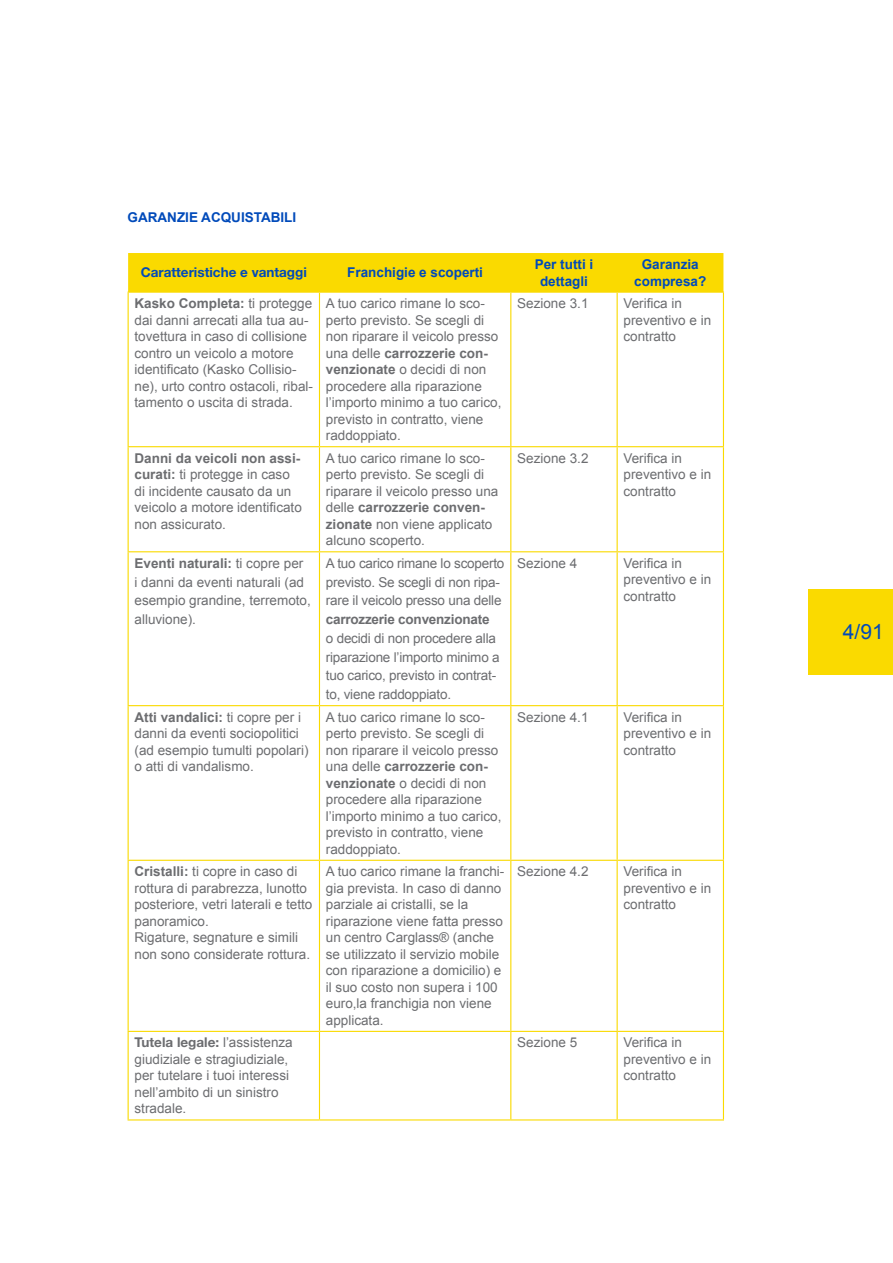
<style>
.page{position:relative;width:893px;height:1263px;background:#fff}
.page>*{position:absolute;margin:0;border:0;box-sizing:border-box;transform-origin:0 0}
.t1{font:21px "Arial";color:#004aba}
.t2{font:13.5px/16.5px "Arial";color:#6c6d70}
.t3{font:700 13.5px/16.5px "Arial";color:#004aba;text-align:center}
.t4{font:700 13.5px "Helvetica Neue LT Std";color:#6c6d70}
.t5{font:700 13.5px "Helvetica Neue LT Std";color:#004aba}
.t6{font:700 13.5px "Arial";letter-spacing:-.015em;color:#6c6d70}
.s1{font-weight:700}
.s2{font-family:"Arial";font-weight:400}
</style>
<div class="page">
<div style="left:808px;top:589px;width:85px;height:85px;background:#fada00"></div>
<div style="left:128px;top:253px;width:595px;height:39px;background:#fada00"></div>
<hr style="left:319px;top:254px;width:1px;height:38px;background:#fada00">
<hr style="left:510px;top:254px;width:1px;height:38px;background:#fada00">
<hr style="left:617px;top:254px;width:1px;height:38px;background:#fada00">
<hr style="left:128px;top:292px;width:191px;height:1px;background:#fada00">
<hr style="left:128px;top:293px;width:1px;height:153px;background:#fada00">
<hr style="left:319px;top:292px;width:192px;height:1px;background:#fada00">
<hr style="left:319px;top:293px;width:1px;height:153px;background:#fada00">
<hr style="left:511px;top:292px;width:106px;height:1px;background:#fada00">
<hr style="left:510px;top:293px;width:1px;height:153px;background:#fada00">
<hr style="left:617px;top:292px;width:107px;height:1px;background:#fada00">
<hr style="left:617px;top:293px;width:1px;height:153px;background:#fada00">
<hr style="left:723px;top:293px;width:1px;height:153px;background:#fada00">
<hr style="left:128px;top:446px;width:191px;height:1px;background:#fada00">
<hr style="left:128px;top:447px;width:1px;height:104px;background:#fada00">
<hr style="left:319px;top:446px;width:192px;height:1px;background:#fada00">
<hr style="left:319px;top:447px;width:1px;height:104px;background:#fada00">
<hr style="left:511px;top:446px;width:106px;height:1px;background:#fada00">
<hr style="left:510px;top:447px;width:1px;height:104px;background:#fada00">
<hr style="left:617px;top:446px;width:107px;height:1px;background:#fada00">
<hr style="left:617px;top:447px;width:1px;height:104px;background:#fada00">
<hr style="left:723px;top:447px;width:1px;height:104px;background:#fada00">
<hr style="left:128px;top:551px;width:191px;height:1px;background:#fada00">
<hr style="left:128px;top:552px;width:1px;height:153px;background:#fada00">
<hr style="left:319px;top:551px;width:192px;height:1px;background:#fada00">
<hr style="left:319px;top:552px;width:1px;height:153px;background:#fada00">
<hr style="left:511px;top:551px;width:106px;height:1px;background:#fada00">
<hr style="left:510px;top:552px;width:1px;height:153px;background:#fada00">
<hr style="left:617px;top:551px;width:107px;height:1px;background:#fada00">
<hr style="left:617px;top:552px;width:1px;height:153px;background:#fada00">
<hr style="left:723px;top:552px;width:1px;height:153px;background:#fada00">
<hr style="left:128px;top:705px;width:191px;height:1px;background:#fada00">
<hr style="left:128px;top:706px;width:1px;height:154px;background:#fada00">
<hr style="left:319px;top:705px;width:192px;height:1px;background:#fada00">
<hr style="left:319px;top:706px;width:1px;height:154px;background:#fada00">
<hr style="left:511px;top:705px;width:106px;height:1px;background:#fada00">
<hr style="left:510px;top:706px;width:1px;height:154px;background:#fada00">
<hr style="left:617px;top:705px;width:107px;height:1px;background:#fada00">
<hr style="left:617px;top:706px;width:1px;height:154px;background:#fada00">
<hr style="left:723px;top:706px;width:1px;height:154px;background:#fada00">
<hr style="left:128px;top:860px;width:191px;height:1px;background:#fada00">
<hr style="left:128px;top:861px;width:1px;height:170px;background:#fada00">
<hr style="left:319px;top:860px;width:192px;height:1px;background:#fada00">
<hr style="left:319px;top:861px;width:1px;height:170px;background:#fada00">
<hr style="left:511px;top:860px;width:106px;height:1px;background:#fada00">
<hr style="left:510px;top:861px;width:1px;height:170px;background:#fada00">
<hr style="left:617px;top:860px;width:107px;height:1px;background:#fada00">
<hr style="left:617px;top:861px;width:1px;height:170px;background:#fada00">
<hr style="left:723px;top:861px;width:1px;height:170px;background:#fada00">
<hr style="left:128px;top:1031px;width:191px;height:1px;background:#fada00">
<hr style="left:128px;top:1032px;width:1px;height:87px;background:#fada00">
<hr style="left:319px;top:1031px;width:192px;height:1px;background:#fada00">
<hr style="left:319px;top:1032px;width:1px;height:87px;background:#fada00">
<hr style="left:511px;top:1031px;width:106px;height:1px;background:#fada00">
<hr style="left:510px;top:1032px;width:1px;height:87px;background:#fada00">
<hr style="left:617px;top:1031px;width:107px;height:1px;background:#fada00">
<hr style="left:617px;top:1032px;width:1px;height:87px;background:#fada00">
<hr style="left:723px;top:1032px;width:1px;height:87px;background:#fada00">
<hr style="left:128px;top:1119px;width:191px;height:1px;background:#fada00">
<hr style="left:319px;top:1119px;width:192px;height:1px;background:#fada00">
<hr style="left:511px;top:1119px;width:106px;height:1px;background:#fada00">
<hr style="left:617px;top:1119px;width:107px;height:1px;background:#fada00">
<p class="t3" style="left:128px;top:210px;width:170px">GARANZIE ACQUISTABILI</p>
<p class="t5" style="left:141px;top:264px;width:168px">Caratteristiche e vantaggi</p>
<p class="t3" style="left:347px;top:265px;width:137px">Franchigie e scoperti</p>
<p class="t3" style="left:535px;top:257px;width:60px">Per tutti i dettagli</p>
<p class="t3" style="left:634px;top:257px;width:74px">Garanzia compresa?</p>
<p class="t2" style="left:135px;top:295px;width:180px"><span class="s1">Kasko Completa:</span> ti protegge dai danni arrecati alla tua au&shy;tovettura in caso di collisione contro un veicolo a motore identificato (Kasko Collisio&shy;ne), urto contro ostacoli, ribal&shy;tamento o uscita di strada.</p>
<p class="t2" style="left:326px;top:295px;width:177px">A tuo carico rimane lo sco&shy;perto previsto. Se scegli di non riparare il veicolo presso una delle <span class="s1">carrozzerie con&shy;venzionate</span> o decidi di non procedere alla riparazione l’importo minimo a tuo carico, previsto in contratto, viene raddoppiato.</p>
<p class="t2" style="left:517px;top:295px;width:73px">Sezione 3.1</p>
<p class="t2" style="left:623px;top:295px;width:89px">Verifica in preventivo e in contratto</p>
<p class="t2" style="left:135px;top:450px;width:169px"><span class="s1">Danni da veicoli non assi&shy;curati:</span> ti protegge in caso di incidente causato da un veicolo a motore identificato non assicurato.</p>
<p class="t2" style="left:326px;top:450px;width:174px">A tuo carico rimane lo sco&shy;perto previsto. Se scegli di riparare il veicolo presso una delle <span class="s1">carrozzerie conven&shy;zionate</span> non viene applicato alcuno scoperto.</p>
<p class="t2" style="left:517px;top:450px;width:73px">Sezione 3.2</p>
<p class="t2" style="left:623px;top:450px;width:89px">Verifica in preventivo e in contratto</p>
<p class="t2" style="left:135px;top:554px;width:178px;line-height:18.8px"><span class="s1">Eventi naturali:</span> ti copre per<br>i danni da eventi naturali (ad esempio grandine, terremoto, alluvione).</p>
<p class="t2" style="left:326px;top:554px;width:180px;line-height:18.8px">A tuo carico rimane lo scoperto previsto. Se scegli di non ripa&shy;rare il veicolo presso una delle</p>
<p class="t2" style="left:517px;top:555px;width:62px">Sezione 4</p>
<p class="t2" style="left:623px;top:555px;width:89px">Verifica in preventivo e in contratto</p>
<p class="t6" style="left:326px;top:610px;width:165px">carrozzerie convenzionate</p>
<p class="t2" style="left:326px;top:629px;width:175px;line-height:18.8px">o decidi di non procedere alla riparazione l’importo minimo a tuo carico, previsto in contrat&shy;to, viene raddoppiato.</p>
<p class="t2" style="left:135px;top:709px;width:176px"><span class="s1">Atti vandalici:</span> ti copre per i danni da eventi sociopolitici (ad esempio tumulti popolari) o atti di vandalismo.</p>
<p class="t2" style="left:326px;top:709px;width:177px">A tuo carico rimane lo sco&shy;perto previsto. Se scegli di non riparare il veicolo presso una delle <span class="s1">carrozzerie con&shy;venzionate</span> o decidi di non procedere alla riparazione l’importo minimo a tuo carico, previsto in contratto, viene raddoppiato.</p>
<p class="t2" style="left:517px;top:709px;width:73px">Sezione 4.1</p>
<p class="t2" style="left:623px;top:709px;width:89px">Verifica in preventivo e in contratto</p>
<p class="t2" style="left:135px;top:863px;width:179px"><span class="s1">Cristalli:</span> ti copre in caso di rottura di parabrezza, lunotto posteriore, vetri laterali e tetto panoramico.<br>Rigature, segnature e simili non sono considerate rottura.</p>
<p class="t2" style="left:326px;top:863px;width:180px">A tuo carico rimane la franchi&shy;gia prevista. In caso di danno parziale ai cristalli, se la riparazione viene fatta presso un centro Carglass® (anche se utilizzato il servizio mobile con riparazione a domicilio) e il suo costo non supera i 100 euro,la franchigia non viene applicata.</p>
<p class="t2" style="left:517px;top:863px;width:73px">Sezione 4.2</p>
<p class="t2" style="left:623px;top:863px;width:89px">Verifica in preventivo e in contratto</p>
<p class="t4" style="left:135px;top:1034px;width:160px">Tutela legale: <span class="s2">l’assistenza</span></p>
<p class="t2" style="left:135px;top:1051px;width:156px">giudiziale e stragiudiziale, per tutelare i tuoi interessi nell’ambito di un sinistro stradale.</p>
<p class="t2" style="left:517px;top:1034px;width:62px">Sezione 5</p>
<p class="t2" style="left:623px;top:1034px;width:89px">Verifica in preventivo e in contratto</p>
<h1 class="t1" style="left:843px;top:618px;width:42px">4/91</h1>
</div>
